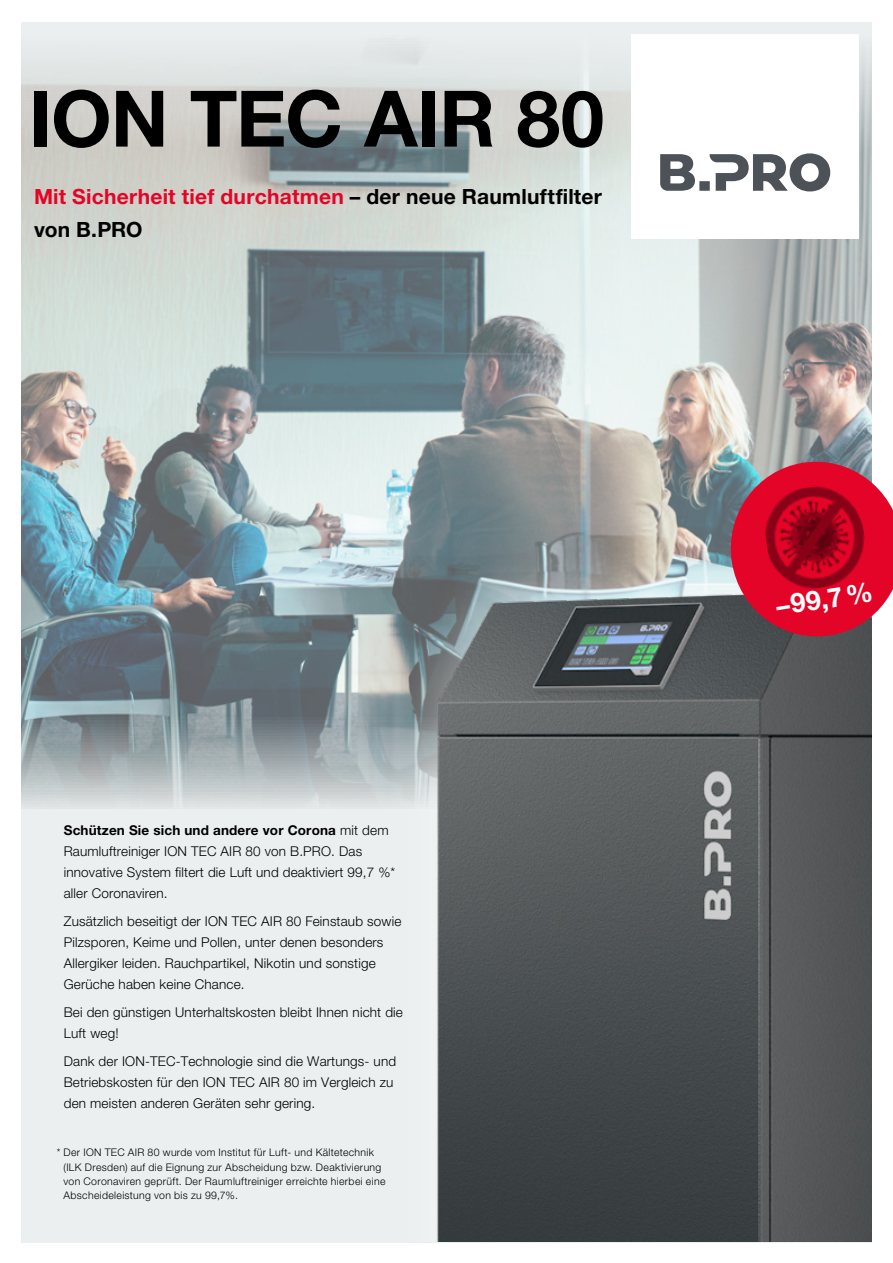
<style>
.page{position:relative;width:893px;height:1263px;background:#fff}
.page>*{position:absolute;margin:0;border:0;box-sizing:border-box;transform-origin:0 0}
.t1{font:700 78px "Helvetica Neue LTW1 G";letter-spacing:-.01em;color:#000}
.t2{font:700 27px "Helvetica Neue LTW1 G";color:#fff}
.t3{font:700 21px/33px "Helvetica Neue LTW1 G";letter-spacing:.01em;color:#000}
.t4{font:300 13.5px/21px "Helvetica Neue LTW1 G";letter-spacing:.01em;color:#000}
.t5{font:300 10.5px/14.2px "Helvetica Neue LTW1 G";letter-spacing:.03em;color:#000}
.s1{color:#e40428}
.s2{font-weight:700}
</style>
<div class="page">
<div style="left:21px;top:23px;width:851px;height:1220px;background:#ecefef"></div>
<img style="left:21px;top:44px;width:851px;height:763px">
<img style="left:381px;top:517px;width:491px;height:725px">
<svg style="left:724px;top:455px;width:169px;height:188px;background:#b8465b"></svg>
<img style="left:759px;top:480px;width:112px;height:115px">
<div style="left:631px;top:34px;width:228px;height:204px;background:#fff"></div>
<svg style="left:660px;top:153px;width:170px;height:38px"></svg>
<h1 class="t1" style="left:29px;top:71px;width:577px">ION TEC AIR 80</h1>
<h3 class="t3" style="left:34px;top:180px;width:569px"><span class="s1">Mit Sicherheit tief durchatmen</span> – der neue Raumluftfilter von B.PRO</h3>
<p class="t4" style="left:64px;top:819px;width:333px"><span class="s2">Schützen Sie sich und andere vor Corona</span> mit dem Raumluftreiniger ION TEC AIR 80 von B.PRO. Das innovative System filtert die Luft und deaktiviert 99,7 %* aller Coronaviren.</p>
<p class="t4" style="left:64px;top:910px;width:339px">Zusätzlich beseitigt der ION TEC AIR 80 Feinstaub sowie Pilzsporen, Keime und Pollen, unter denen besonders Allergiker leiden. Rauchpartikel, Nikotin und sonstige Gerüche haben keine Chance.</p>
<p class="t4" style="left:64px;top:1001px;width:341px">Bei den günstigen Unterhaltskosten bleibt Ihnen nicht die<br>Luft weg!</p>
<p class="t4" style="left:64px;top:1050px;width:334px">Dank der ION-TEC-Technologie sind die Wartungs- und<br>Betriebskosten für den ION TEC AIR 80 im Vergleich zu den meisten anderen Geräten sehr gering.</p>
<p class="t5" style="left:64px;top:1145px;width:323px;text-indent:-7px">* Der ION TEC AIR 80 wurde vom Institut für Luft- und Kältetechnik (ILK Dresden) auf die Eignung zur Abscheidung bzw. Deaktivierung von Coronaviren geprüft. Der Raumluftreiniger erreichte hierbei eine Abscheideleistung von bis zu 99,7%.</p>
<h2 class="t2" style="left:774px;top:590px;width:99px;rotate:-9deg">–99,7%</h2>
</div>
